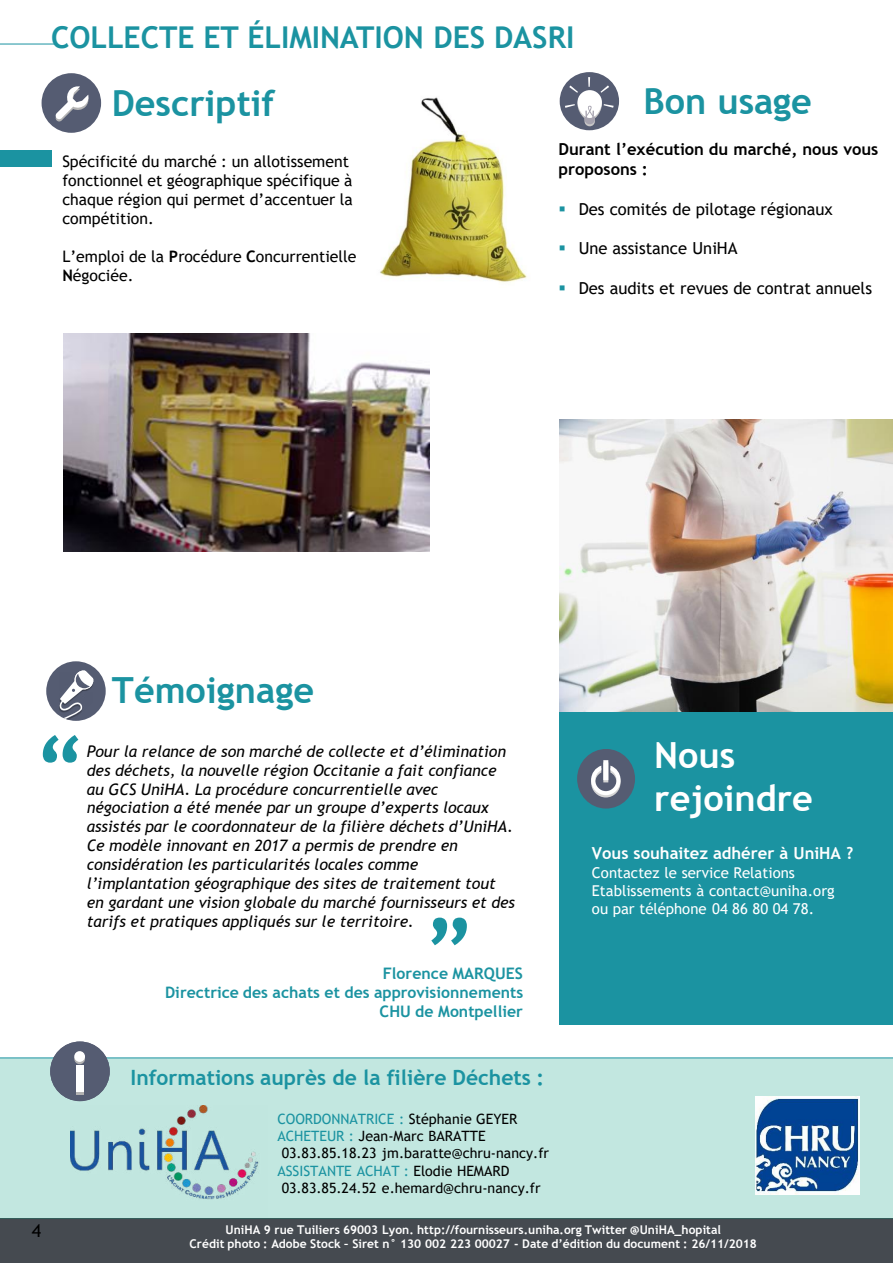
<style>
.page{position:relative;width:893px;height:1263px;background:#fff}
.page>*{position:absolute;margin:0;border:0;box-sizing:border-box;transform-origin:0 0}
.t1{font:700 88.05px "Trebuchet MS";color:#1b93a1}
.t2{font:700 36px "Trebuchet MS";color:#1b93a1}
.t3{font:700 36px/43.2px "Trebuchet MS";color:#fff}
.t4{font:700 30px "Trebuchet MS";color:#1b93a1}
.t5{font:700 21px "Trebuchet MS";color:#1b93a1}
.t6{font:18px "Trebuchet MS";color:#000}
.t7{font:16.5px "Trebuchet MS";color:#000}
.t8{font:700 16.5px/19.8px "Trebuchet MS";color:#000}
.t9{font:700 16.5px "Trebuchet MS";color:#fff}
.t10{font:italic 15.9px/18.9px "Trebuchet MS";color:#000}
.t11{font:15.9px/18.9px "Trebuchet MS";color:#000}
.t12{font:700 15.9px/18.9px "Trebuchet MS";color:#1b93a1;text-align:right}
.t13{font:15px/18px "Trebuchet MS";color:#fff}
.t14{font:14.25px "Trebuchet MS";color:#000}
.t15{font:14.25px "Trebuchet MS";color:#1b93a1}
.t16{font:700 12px/14.4px "Trebuchet MS";color:#fff;text-align:center}
.s1{font-weight:700}
.s2{color:#1b93a1}
.s3{color:#000}
</style>
<div class="page">
<img style="left:380px;top:97px;width:147px;height:186px">
<div style="left:0;top:1218px;width:893px;height:45px;background:#454a50"></div>
<div style="left:0;top:1058px;width:893px;height:160px;background:#c2e7e0"></div>
<hr style="left:0;top:1057px;width:893px;height:1px;background:#1b93a1">
<hr style="left:0;top:44px;width:57px;height:1px;background:#1b93a1">
<div style="left:560px;top:72px;width:59px;height:58px;background:#555c72;border-radius:50%"></div>
<svg style="left:565px;top:77px;width:49px;height:49px"></svg>
<div style="left:46px;top:661px;width:60px;height:60px;background:#555c72;border-radius:50%"></div>
<img style="left:69px;top:720px;width:13px;height:1px">
<svg style="left:58px;top:670px;width:36px;height:50px"></svg>
<div style="left:42px;top:73px;width:59px;height:60px;background:#555c72;border-radius:50%"></div>
<svg style="left:55px;top:86px;width:34px;height:36px"></svg>
<div style="left:50px;top:1041px;width:60px;height:60px;background:#555c72;border-radius:50%"></div>
<div style="left:76px;top:1068px;width:7px;height:26px;background:#b3b2b2"></div>
<div style="left:74px;top:1053px;width:11px;height:11px;background:#b3b2b2;border-radius:50%"></div>
<div style="left:76px;top:1065px;width:7px;height:27px;background:#fff"></div>
<div style="left:74px;top:1051px;width:11px;height:11px;background:#fff;border-radius:50%"></div>
<img style="left:70px;top:1106px;width:189px;height:94px">
<img style="left:756px;top:1096px;width:103px;height:99px">
<div style="left:560px;top:710px;width:333px;height:315px;background:#1b93a1"></div>
<div style="left:577px;top:749px;width:58px;height:59px;background:#555c72;border-radius:50%"></div>
<svg style="left:591px;top:760px;width:30px;height:37px"></svg>
<div style="left:0;top:150px;width:52px;height:17px;background:#1b93a1"></div>
<img style="left:560px;top:420px;width:333px;height:291px">
<img style="left:64px;top:334px;width:365px;height:217px">
<h3 class="t4" style="left:51px;top:19px;width:525px">COLLECTE ET ÉLIMINATION DES DASRI</h3>
<h2 class="t2" style="left:112px;top:80px;width:165px">Descriptif</h2>
<h2 class="t2" style="left:643px;top:79px;width:170px">Bon usage</h2>
<p class="t11" style="left:62px;top:152px;width:292px">Spécificité du marché : un allotissement fonctionnel et géographique spécifique à chaque région qui permet d’accentuer la compétition.</p>
<p class="t11" style="left:62px;top:246px;width:296px">L’emploi de la <span class="s1">P</span>rocédure <span class="s1">C</span>oncurrentielle<br><span class="s1">N</span>égociée.</p>
<p class="t8" style="left:558px;top:139px;width:321px">Durant l’exécution du marché, nous vous proposons :</p>
<p class="t7" style="left:558px;top:198px;width:276px"><span class="s2">▪</span> Des comités de pilotage régionaux</p>
<p class="t7" style="left:558px;top:238px;width:181px"><span class="s2">▪</span> Une assistance UniHA</p>
<p class="t7" style="left:558px;top:278px;width:315px"><span class="s2">▪</span> Des audits et revues de contrat annuels</p>
<h2 class="t2" style="left:112px;top:668px;width:204px">Témoignage</h2>
<h1 class="t1" style="left:34px;top:713px;width:53px">“</h1>
<p class="t10" style="left:87px;top:742px;width:430px">Pour la relance de son marché de collecte et d’élimination des déchets, la nouvelle région Occitanie a fait confiance au GCS UniHA. La procédure concurrentielle avec négociation a été menée par un groupe d’experts locaux assistés par le coordonnateur de la filière déchets d’UniHA.<br>Ce modèle innovant en 2017 a permis de prendre en considération les particularités locales comme l’implantation géographique des sites de traitement tout en gardant une vision globale du marché fournisseurs et des tarifs et pratiques appliqués sur le territoire.</p>
<h1 class="t1" style="left:424px;top:896px;width:53px">”</h1>
<p class="t12" style="left:165px;top:964px;width:360px">Florence MARQUES<br>Directrice des achats et des approvisionnements<br>CHU de Montpellier</p>
<h3 class="t5" style="left:130px;top:1064px;width:415px">Informations auprès de la filière Déchets :</h3>
<p class="t15" style="left:277px;top:1110px;width:241px">COORDONNATRICE : <span class="s3">Stéphanie GEYER</span></p>
<p class="t14" style="left:277px;top:1127px;width:210px"><span class="s2">ACHETEUR :</span> Jean-Marc BARATTE</p>
<p class="t14" style="left:282px;top:1144px;width:269px">03.83.85.18.23 jm.baratte@chru-nancy.fr</p>
<p class="t15" style="left:277px;top:1161px;width:234px">ASSISTANTE ACHAT : <span class="s3">Elodie HEMARD</span></p>
<p class="t14" style="left:282px;top:1179px;width:261px">03.83.85.24.52 e.hemard@chru-nancy.fr</p>
<h2 class="t3" style="left:654px;top:734px;width:160px">Nous rejoindre</h2>
<p class="t9" style="left:592px;top:843px;width:263px">Vous souhaitez adhérer à UniHA ?</p>
<p class="t13" style="left:592px;top:863px;width:244px">Contactez le service Relations<br>Etablissements à contact@uniha.org ou par téléphone 04 86 80 04 78.</p>
<p class="t6" style="left:32px;top:1219px;width:11px">4</p>
<p class="t16" style="left:190px;top:1222px;width:569px">UniHA 9 rue Tuiliers 69003 Lyon. http://fournisseurs.uniha.org Twitter @UniHA_hopital<br>Crédit photo : Adobe Stock – Siret n° 130 002 223 00027 - Date d’édition du document : 26/11/2018</p>
</div>
